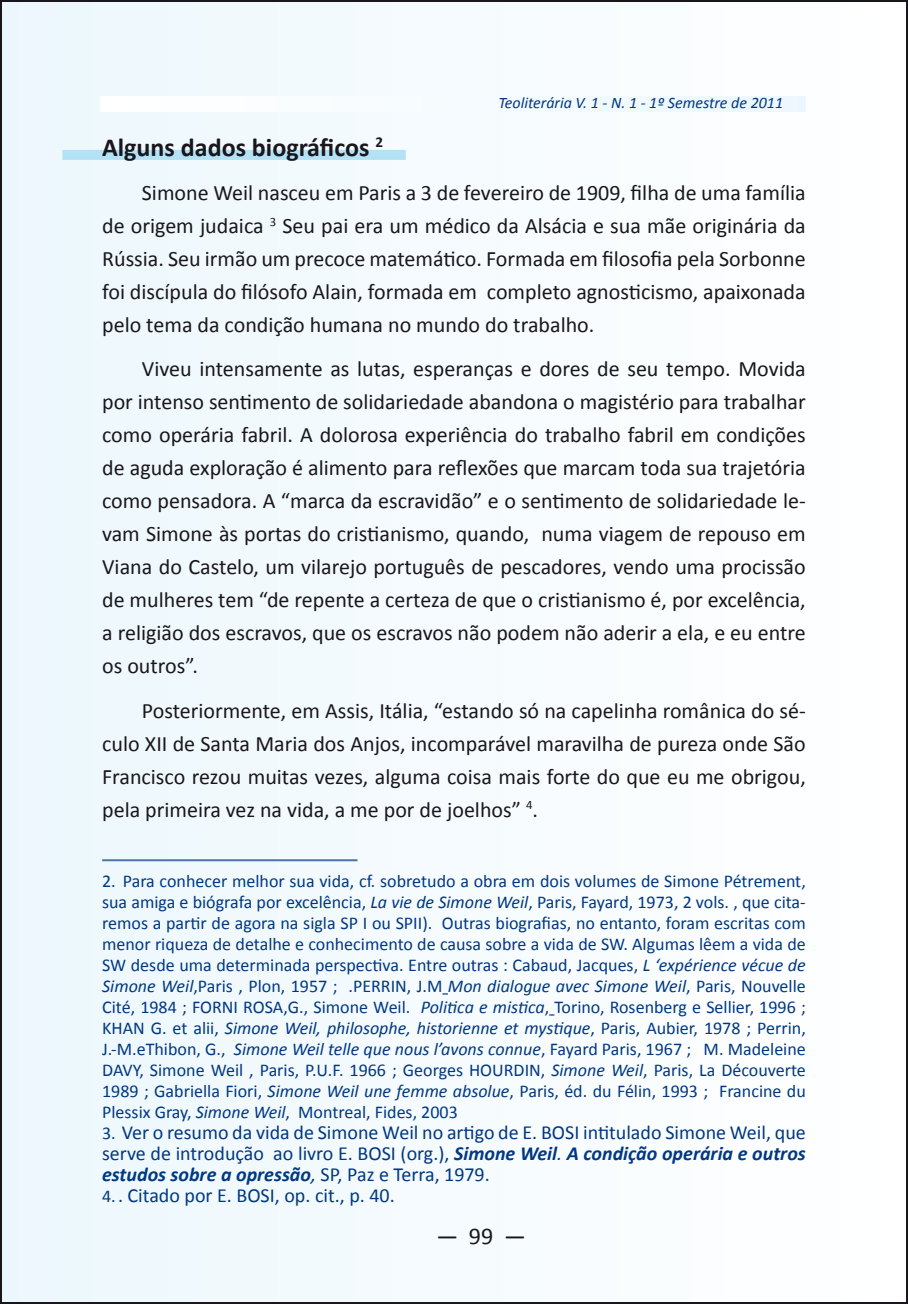
<style>
.page{position:relative;width:908px;height:1304px;background:#fff}
.page>*{position:absolute;margin:0;border:0;box-sizing:border-box;transform-origin:0 0}
.t1{font:700 26px "Calibri";color:#1a171c}
.t2{font:24px "Calibri";color:#1a171c}
.t3{font:22px/33px "Calibri";color:#1a171c;text-align:justify}
.t4{font:20px/21px "Calibri";color:#003882}
.t5{font:18px/21px "Calibri";color:#003882;text-align:justify}
.t6{font:italic 16px "Calibri";color:#003882}
.s1{font-style:italic}
.s2{font-size:18px}
.s3{font-weight:700;font-style:italic}
</style>
<div class="page">
<div style="left:1px;top:1px;width:905px;height:1302px;background:#f5fbfe"></div>
<div style="left:62px;top:150px;width:343px;height:10px;background:#b3e2f6"></div>
<hr style="left:102px;top:859px;width:255px;height:2px;background:#4d74a8">
<p class="t6" style="left:498px;top:93px;width:286px">Teoliterária V. 1 - N. 1 - 1º Semestre de 2011</p>
<p class="t1" style="left:102px;top:131px;width:282px">Alguns dados biográficos <sup>2</sup></p>
<p class="t3" style="left:102px;top:175px;width:705px;text-indent:40px">Simone Weil nasceu em Paris a 3 de fevereiro de 1909, filha de uma família de origem judaica <sup>3</sup> Seu pai era um médico da Alsácia e sua mãe originária da Rússia. Seu irmão um precoce matemático. Formada em filosofia pela Sorbonne foi discípula do filósofo Alain, formada em completo agnosticismo, apaixonada pelo tema da condição humana no mundo do trabalho.</p>
<p class="t3" style="left:102px;top:351px;width:704px;text-indent:40px">Viveu intensamente as lutas, esperanças e dores de seu tempo. Movida por intenso sentimento de solidariedade abandona o magistério para trabalhar como operária fabril. A dolorosa experiência do trabalho fabril em condições de aguda exploração é alimento para reflexões que marcam toda sua trajetória como pensadora. A “marca da escravidão” e o sentimento de solidariedade le&shy;vam Simone às portas do cristianismo, quando, numa viagem de repouso em Viana do Castelo, um vilarejo português de pescadores, vendo uma procissão de mulheres tem “de repente a certeza de que o cristianismo é, por excelência, a religião dos escravos, que os escravos não podem não aderir a ela, e eu entre os outros”.</p>
<p class="t3" style="left:102px;top:693px;width:705px;text-indent:40px">Posteriormente, em Assis, Itália, “estando só na capelinha românica do sé&shy;culo XII de Santa Maria dos Anjos, incomparável maravilha de pureza onde São Francisco rezou muitas vezes, alguma coisa mais forte do que eu me obrigou, pela primeira vez na vida, a me por de joelhos” <sup>4</sup>.</p>
<p class="t5" style="left:102px;top:870px;width:705px">2. Para conhecer melhor sua vida, cf. sobretudo a obra em dois volumes de Simone Pétrement, sua amiga e biógrafa por excelência, <span class="s1">La vie de Simone Weil</span>, Paris, Fayard, 1973, 2 vols. , que cita&shy;remos a partir de agora na sigla SP I ou SPII). Outras biografias, no entanto, foram escritas com menor riqueza de detalhe e conhecimento de causa sobre a vida de SW. Algumas lêem a vida de SW desde uma determinada perspectiva. Entre outras : Cabaud, Jacques, <span class="s1">L ‘expérience vécue de Simone Weil</span>,Paris , Plon, 1957 ; .PERRIN, J.M <span class="s1">Mon dialogue avec Simone Weil</span>, Paris, Nouvelle Cité, 1984 ; FORNI ROSA,G., Simone Weil. <span class="s1">Politica e mistica</span>, Torino, Rosenberg e Sellier, 1996 ; KHAN G. et alii, <span class="s1">Simone Weil, philosophe, historienne et mystique</span>, Paris, Aubier, 1978 ; Perrin, J.-M.eThibon, G., <span class="s1">Simone Weil telle que nous l’avons connue</span>, Fayard Paris, 1967 ; M. Madeleine DAVY, Simone Weil , Paris, P.U.F. 1966 ; Georges HOURDIN, <span class="s1">Simone Weil</span>, Paris, La Découverte 1989 ; Gabriella Fiori, <span class="s1">Simone Weil une femme absolue</span>, Paris, éd. du Félin, 1993 ; Francine du Plessix Gray, <span class="s1">Simone Weil</span>, Montreal, Fides, 2003</p>
<p class="t4" style="left:102px;top:1121px;width:704px"><span class="s2">3.</span> Ver o resumo da vida de Simone Weil no artigo de E. BOSI intitulado Simone Weil, que serve de introdução ao livro E. BOSI (org.), <span class="s3">Simone Weil</span><span class="s1">.</span> <span class="s3">A condição operária e outros estudos sobre a opressão</span><span class="s1">,</span> SP, Paz e Terra, 1979.<br><span class="s2">4.</span>. Citado por E. BOSI, op. cit., p. 40.</p>
<p class="t2" style="left:436px;top:1221px;width:91px">— 99 —</p>
</div>
